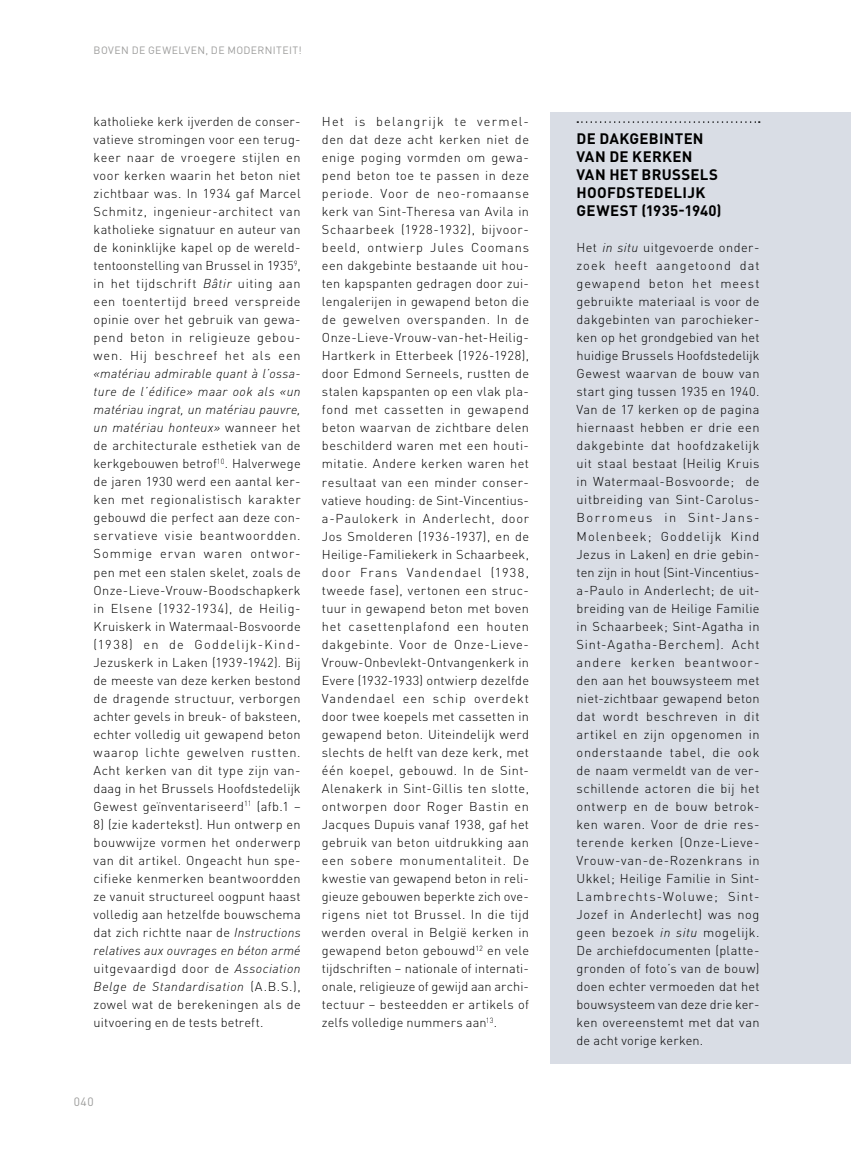
<style>
.page{position:relative;width:851px;height:1149px;background:#fff}
.page>*{position:absolute;margin:0;border:0;box-sizing:border-box;transform-origin:0 0}
.t1{font:700 15px/18px "DINOT";letter-spacing:.015em;color:#000}
.t2{font:300 12.75px/18px "DINOT";letter-spacing:.03em;color:#000;text-align:justify}
.t3{font:12px "DINOT";color:#9d9d9c}
.t4{font:10.5px "DINOT";letter-spacing:.035em;color:#9d9d9c}
.s1{font-style:italic}
</style>
<div class="page">
<div style="left:550px;top:113px;width:300px;height:950px;background:#d9dde5"></div>
<svg style="left:577px;top:121px;width:182px;height:2px"></svg>
<p class="t4" style="left:94px;top:44px;width:210px">BOVEN DE GEWELVEN, DE MODERNITEIT!</p>
<p class="t2" style="left:94px;top:112px;width:208px">katholieke kerk ijverden de conser&shy;vatieve stromingen voor een terug&shy;keer naar de vroegere stijlen en voor kerken waarin het beton niet zichtbaar was. In 1934 gaf Marcel Schmitz, ingenieur-architect van katholieke signatuur en auteur van de koninklijke kapel op de wereld&shy;tentoonstelling van Brussel in 1935<sup>9</sup>, in het tijdschrift <span class="s1">Bâtir</span> uiting aan een toentertijd breed verspreide opinie over het gebruik van gewa&shy;pend beton in religieuze gebou&shy;wen. Hij beschreef het als een</p>
<p class="t2" style="left:94px;top:364px;width:208px"><span class="s1">«matériau admirable quant à l’ossa&shy;ture de l’édifice» maar ook als «un matériau ingrat, un matériau pauvre, un matériau honteux»</span> wanneer het de architecturale esthetiek van de kerkgebouwen betrof<sup>10</sup>. Halverwege de jaren 1930 werd een aantal ker&shy;ken met regionalistisch karakter gebouwd die perfect aan deze con&shy;servatieve visie beantwoordden.<br>Sommige ervan waren ontwor&shy;pen met een stalen skelet, zoals de Onze-Lieve-Vrouw-Boodschapkerk in Elsene (1932-1934), de Heilig-Kruiskerk in Watermaal-Bosvoorde (1938) en de Goddelijk-Kind-Jezuskerk in Laken (1939-1942). Bij de meeste van deze kerken bestond de dragende structuur, verborgen achter gevels in breuk- of baksteen, echter volledig uit gewapend beton waarop lichte gewelven rustten.<br>Acht kerken van dit type zijn van&shy;daag in het Brussels Hoofdstedelijk Gewest geïnventariseerd<sup>11</sup> (afb.1 –</p>
<p class="t2" style="left:94px;top:814px;width:208px">8) (zie kadertekst). Hun ontwerp en bouwwijze vormen het onderwerp van dit artikel. Ongeacht hun spe&shy;cifieke kenmerken beantwoordden ze vanuit structureel oogpunt haast volledig aan hetzelfde bouwschema dat zich richtte naar de <span class="s1">Instructions relatives aux ouvrages en béton armé </span>uitgevaardigd door de <span class="s1">Association Belge de Standardisation</span> (A.B.S.), zowel wat de berekeningen als de uitvoering en de tests betreft.</p>
<p class="t2" style="left:322px;top:112px;width:208px">Het is belangrijk te vermel&shy;den dat deze acht kerken niet de enige poging vormden om gewa&shy;pend beton toe te passen in deze periode. Voor de neo-romaanse kerk van Sint-Theresa van Avila in Schaarbeek (1928-1932), bijvoor&shy;beeld, ontwierp Jules Coomans een dakgebinte bestaande uit hou&shy;ten kapspanten gedragen door zui&shy;lengalerijen in gewapend beton die de gewelven overspanden. In de Onze-Lieve-Vrouw-van-het-Heilig-Hartkerk in Etterbeek (1926-1928), door Edmond Serneels, rustten de stalen kapspanten op een vlak pla&shy;fond met cassetten in gewapend beton waarvan de zichtbare delen beschilderd waren met een houti&shy;mitatie. Andere kerken waren het resultaat van een minder conser&shy;vatieve houding: de Sint-Vincentius&shy;a-Paulokerk in Anderlecht, door Jos Smolderen (1936-1937), en de Heilige-Familiekerk in Schaarbeek, door Frans Vandendael (1938, tweede fase), vertonen een struc&shy;tuur in gewapend beton met boven het casettenplafond een houten dakgebinte. Voor de Onze-Lieve-Vrouw-Onbevlekt-Ontvangenkerk in Evere (1932-1933) ontwierp dezelfde Vandendael een schip overdekt door twee koepels met cassetten in gewapend beton. Uiteindelijk werd slechts de helft van deze kerk, met één koepel, gebouwd. In de Sint-Alenakerk in Sint-Gillis ten slotte, ontworpen door Roger Bastin en Jacques Dupuis vanaf 1938, gaf het gebruik van beton uitdrukking aan een sobere monumentaliteit. De kwestie van gewapend beton in reli&shy;gieuze gebouwen beperkte zich ove&shy;rigens niet tot Brussel. In die tijd werden overal in België kerken in gewapend beton gebouwd<sup>12</sup> en vele tijdschriften – nationale of internati&shy;onale, religieuze of gewijd aan archi&shy;tectuur – besteedden er artikels of zelfs volledige nummers aan<sup>13</sup>.</p>
<p class="t3" style="left:74px;top:1094px;width:21px">040</p>
<p class="t1" style="left:576px;top:129px;width:146px">DE DAKGEBINTEN<br>VAN DE KERKEN<br>VAN HET BRUSSELS<br>HOOFDSTEDELIJK<br>GEWEST (1935-1940)</p>
<p class="t2" style="left:576px;top:238px;width:184px">Het <span class="s1">in situ</span> uitgevoerde onder&shy;zoek heeft aangetoond dat gewapend beton het meest gebruikte materiaal is voor de dakgebinten van parochieker&shy;ken op het grondgebied van het huidige Brussels Hoofdstedelijk Gewest waarvan de bouw van start ging tussen 1935 en 1940.<br>Van de 17 kerken op de pagina hiernaast hebben er drie een dakgebinte dat hoofdzakelijk uit staal bestaat (Heilig Kruis in Watermaal-Bosvoorde; de uitbreiding van Sint-Carolus-Borromeus in Sint-Jans-Molenbeek; Goddelijk Kind Jezus in Laken) en drie gebin&shy;ten zijn in hout (Sint-Vincentius&shy;a-Paulo in Anderlecht; de uit&shy;breiding van de Heilige Familie in Schaarbeek; Sint-Agatha in Sint-Agatha-Berchem). Acht andere kerken beantwoor&shy;den aan het bouwsysteem met niet-zichtbaar gewapend beton dat wordt beschreven in dit artikel en zijn opgenomen in onderstaande tabel, die ook de naam vermeldt van de ver&shy;schillende actoren die bij het ontwerp en de bouw betrok&shy;ken waren. Voor de drie res&shy;terende kerken (Onze-Lieve-Vrouw-van-de-Rozenkrans in Ukkel; Heilige Familie in Sint-Lambrechts-Woluwe; Sint-Jozef in Anderlecht) was nog geen bezoek <span class="s1">in situ</span> mogelijk.<br>De archiefdocumenten (platte&shy;gronden of foto’s van de bouw) doen echter vermoeden dat het bouwsysteem van deze drie ker&shy;ken overeenstemt met dat van de acht vorige kerken.</p>
</div>
